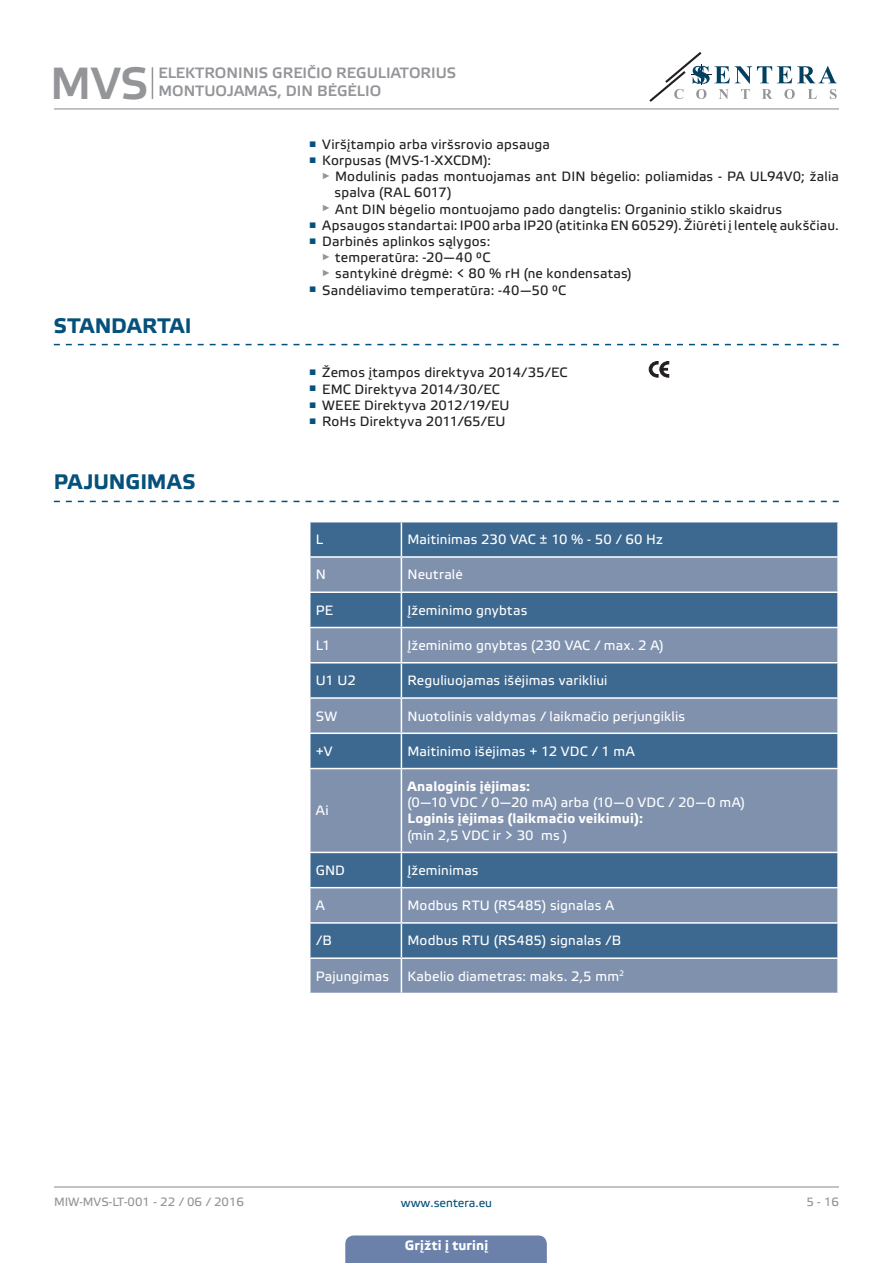
<style>
.page{position:relative;width:893px;height:1263px;background:#fff}
.page>*{position:absolute;margin:0;border:0;box-sizing:border-box;transform-origin:0 0}
.t1{font:45px "Etelka Medium Pro";color:#939598}
.t2{font:700 21px "Etelka Text Pro";letter-spacing:.015em;color:#06517c}
.t3{font:700 21px "Etelka Text Pro";letter-spacing:-.005em;color:#06517c}
.t4{font:15px/18px "Etelka Medium Pro";color:#939598}
.t5{font:13.5px/16.2px "Etelka Text Pro";letter-spacing:.015em;color:#231f20}
.t6{font:13.5px "Etelka Text Pro";letter-spacing:.015em;color:#fff}
.t7{font:700 13.5px "Etelka Text Pro";letter-spacing:.01em;color:#fff}
.t8{font:12px "Etelka Text Pro";color:#939598}
.t9{font:12px "Etelka Text Pro";color:#06517c}
</style>
<div class="page">
<hr style="left:54px;top:108px;width:785px;height:1px;background:#939598">
<hr style="left:54px;top:1186px;width:785px;height:1px;background:#939598">
<svg style="left:649px;top:52px;width:188px;height:50px"></svg>
<div style="left:345px;top:1235px;width:202px;height:28px;background:#6c81aa"></div>
<svg style="left:54px;top:344px;width:785px;height:1px"></svg>
<svg style="left:54px;top:501px;width:785px;height:1px"></svg>
<svg style="left:649px;top:361px;width:20px;height:16px"></svg>
<div style="left:310px;top:522px;width:527px;height:34px;background:#3d688f"></div>
<svg style="left:310px;top:558px;width:527px;height:435px;background:#6681a2"></svg>
<hr style="left:401px;top:522px;width:1px;height:34px;background:#fff">
<hr style="left:401px;top:558px;width:1px;height:33px;background:#fff">
<hr style="left:309px;top:591px;width:92px;height:2px;background:#fff">
<hr style="left:401px;top:591px;width:438px;height:2px;background:#fff">
<hr style="left:401px;top:593px;width:1px;height:34px;background:#fff">
<hr style="left:309px;top:627px;width:92px;height:1px;background:#fff">
<hr style="left:401px;top:627px;width:438px;height:1px;background:#fff">
<hr style="left:401px;top:628px;width:1px;height:34px;background:#fff">
<hr style="left:309px;top:662px;width:92px;height:1px;background:#fff">
<hr style="left:401px;top:662px;width:438px;height:1px;background:#fff">
<hr style="left:401px;top:663px;width:1px;height:34px;background:#fff">
<hr style="left:309px;top:697px;width:92px;height:2px;background:#fff">
<hr style="left:401px;top:697px;width:438px;height:2px;background:#fff">
<hr style="left:401px;top:699px;width:1px;height:33px;background:#fff">
<hr style="left:309px;top:732px;width:92px;height:2px;background:#fff">
<hr style="left:401px;top:732px;width:438px;height:2px;background:#fff">
<hr style="left:401px;top:734px;width:1px;height:34px;background:#fff">
<hr style="left:309px;top:768px;width:92px;height:1px;background:#fff">
<hr style="left:401px;top:768px;width:438px;height:1px;background:#fff">
<hr style="left:401px;top:769px;width:1px;height:83px;background:#fff">
<hr style="left:309px;top:852px;width:92px;height:1px;background:#fff">
<hr style="left:401px;top:852px;width:438px;height:1px;background:#fff">
<hr style="left:401px;top:853px;width:1px;height:34px;background:#fff">
<hr style="left:309px;top:887px;width:92px;height:1px;background:#fff">
<hr style="left:401px;top:887px;width:438px;height:1px;background:#fff">
<hr style="left:401px;top:888px;width:1px;height:34px;background:#fff">
<hr style="left:309px;top:922px;width:92px;height:2px;background:#fff">
<hr style="left:401px;top:922px;width:438px;height:2px;background:#fff">
<hr style="left:401px;top:924px;width:1px;height:33px;background:#fff">
<hr style="left:309px;top:957px;width:92px;height:2px;background:#fff">
<hr style="left:401px;top:957px;width:438px;height:2px;background:#fff">
<hr style="left:401px;top:959px;width:1px;height:34px;background:#fff">
<hr style="left:152px;top:67px;width:1px;height:32px;background:#939598">
<h1 class="t1" style="left:50px;top:59px;width:100px">MVS</h1>
<p class="t4" style="left:158px;top:65px;width:299px">ELEKTRONINIS GREIČIO REGULIATORIUS<br>MONTUOJAMAS, DIN BĖGĖLIO</p>
<h2 class="t2" style="left:54px;top:314px;width:139px">STANDARTAI</h2>
<h2 class="t3" style="left:54px;top:471px;width:143px">PAJUNGIMAS</h2>
<p class="t5" style="left:309px;top:137px;width:242px"><sup>■</sup> Viršįtampio arba viršsrovio apsauga</p>
<p class="t5" style="left:309px;top:153px;width:184px"><sup>■</sup> Korpusas (MVS-1-XXCDM):</p>
<p class="t5" style="left:322px;top:169px;width:519px"><sup>►</sup> Modulinis padas montuojamas ant DIN bėgelio: poliamidas - PA UL94V0; žalia</p>
<p class="t5" style="left:334px;top:185px;width:119px">spalva (RAL 6017)</p>
<p class="t5" style="left:322px;top:202px;width:462px"><sup>►</sup> Ant DIN bėgelio montuojamo pado dangtelis: Organinio stiklo skaidrus</p>
<p class="t5" style="left:309px;top:218px;width:531px"><sup>■</sup> Apsaugos standartai: IP00 arba IP20 (atitinka EN 60529). Žiūrėti į lentelę aukščiau.</p>
<p class="t5" style="left:322px;top:234px;width:311px;text-indent:-13px"><sup>■</sup> Darbinės aplinkos sąlygos:<br><sup>►</sup> temperatūra: -20—40 °C<br><sup>►</sup> santykinė drėgmė: &lt; 80 % rH (ne kondensatas)</p>
<p class="t5" style="left:309px;top:283px;width:259px"><sup>■</sup> Sandėliavimo temperatūra: -40—50 °C</p>
<p class="t5" style="left:309px;top:365px;width:260px"><sup>■</sup> Žemos įtampos direktyva 2014/35/EC</p>
<p class="t5" style="left:309px;top:382px;width:192px"><sup>■</sup> EMC Direktyva 2014/30/EC</p>
<p class="t5" style="left:309px;top:398px;width:202px"><sup>■</sup> WEEE Direktyva 2012/19/EU</p>
<p class="t5" style="left:309px;top:414px;width:198px"><sup>■</sup> RoHs Direktyva 2011/65/EU</p>
<p class="t6" style="left:316px;top:532px;width:9px">L</p>
<p class="t6" style="left:407px;top:532px;width:257px">Maitinimas 230 VAC ± 10 % - 50 / 60 Hz</p>
<p class="t6" style="left:316px;top:568px;width:12px">N</p>
<p class="t6" style="left:407px;top:568px;width:57px">Neutralė</p>
<p class="t6" style="left:316px;top:603px;width:19px">PE</p>
<p class="t6" style="left:407px;top:603px;width:121px">Įžeminimo gnybtas</p>
<p class="t6" style="left:316px;top:638px;width:16px">L1</p>
<p class="t6" style="left:407px;top:638px;width:258px">Įžeminimo gnybtas (230 VAC / max. 2 A)</p>
<p class="t6" style="left:316px;top:673px;width:42px">U1 U2</p>
<p class="t6" style="left:407px;top:673px;width:202px">Reguliuojamas išėjimas varikliui</p>
<p class="t6" style="left:316px;top:709px;width:23px">SW</p>
<p class="t6" style="left:407px;top:709px;width:279px">Nuotolinis valdymas / laikmačio perjungiklis</p>
<p class="t6" style="left:316px;top:744px;width:18px">+V</p>
<p class="t6" style="left:407px;top:744px;width:229px">Maitinimo išėjimas + 12 VDC / 1 mA</p>
<p class="t6" style="left:316px;top:803px;width:14px">Ai</p>
<p class="t7" style="left:407px;top:779px;width:124px">Analoginis įėjimas:</p>
<p class="t6" style="left:407px;top:795px;width:339px">(0—10 VDC / 0—20 mA) arba (10—0 VDC / 20—0 mA)</p>
<p class="t7" style="left:407px;top:811px;width:237px">Loginis įėjimas (laikmačio veikimui):</p>
<p class="t6" style="left:407px;top:828px;width:161px">(min 2,5 VDC ir &gt; 30 ms )</p>
<p class="t6" style="left:316px;top:863px;width:31px">GND</p>
<p class="t6" style="left:407px;top:863px;width:73px">Įžeminimas</p>
<p class="t6" style="left:316px;top:898px;width:11px">A</p>
<p class="t6" style="left:407px;top:898px;width:208px">Modbus RTU (RS485) signalas A</p>
<p class="t6" style="left:316px;top:933px;width:18px">/B</p>
<p class="t6" style="left:407px;top:933px;width:215px">Modbus RTU (RS485) signalas /B</p>
<p class="t6" style="left:316px;top:969px;width:75px">Pajungimas</p>
<p class="t6" style="left:407px;top:969px;width:218px">Kabelio diametras: maks. 2,5 mm<sup>2</sup></p>
<p class="t8" style="left:54px;top:1195px;width:192px">MIW-MVS-LT-001 - 22 / 06 / 2016</p>
<p class="t9" style="left:401px;top:1196px;width:93px">www.sentera.eu</p>
<p class="t8" style="left:806px;top:1195px;width:34px">5 - 16</p>
<p class="t7" style="left:405px;top:1238px;width:85px">Grįžti į turinį</p>
</div>
